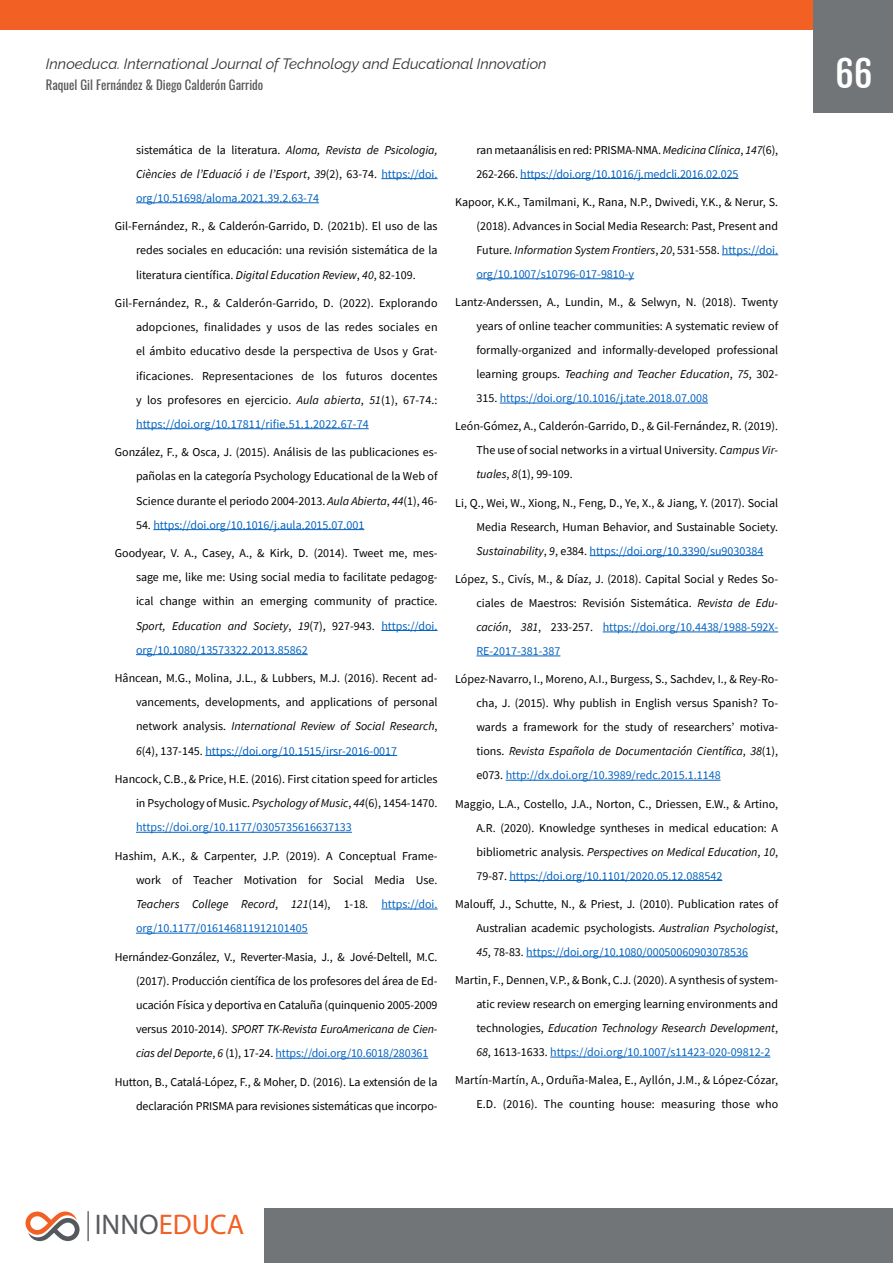
<style>
.page{position:relative;width:893px;height:1263px;background:#fff}
.page>*{position:absolute;margin:0;border:0;box-sizing:border-box;transform-origin:0 0}
.t1{font:36px "Fjalla One";color:#fff}
.t2{font:28.5px "Myriad Pro";color:#f26024}
.t3{font:italic 15px "Raleway";color:#333}
.t4{font:12.75px "Oswald";color:#57585a}
.REFERENCIAS{font:12px/24px "Source Sans Pro";color:#000;text-align:justify}
.REFERENCIAS-2{font:italic 12px/24.2px "Source Sans Pro";color:#000;text-align:justify}
.REFERENCIAS-3{font:12px "Source Sans Pro";color:#0563c1}
.s1{font-style:normal}
.s2{font-style:normal;color:#0563c1}
.s3{font-style:italic}
.s4{color:#0563c1}
.s5{color:#000}
.s6{color:#585a5e}
</style>
<div class="page">
<div style="left:0;top:0;width:893px;height:30px;background:#f26024"></div>
<div style="left:814px;top:0;width:79px;height:112px;background:#727578"></div>
<div style="left:264px;top:1209px;width:629px;height:54px;background:#727578"></div>
<img style="left:87px;top:1211px;width:2px;height:30px">
<svg style="left:26px;top:1211px;width:54px;height:30px"></svg>
<hr style="left:381px;top:178px;width:57px;height:1px;background:#0563c1">
<hr style="left:136px;top:202px;width:183px;height:1px;background:#0563c1">
<hr style="left:136px;top:428px;width:233px;height:1px;background:#0563c1">
<hr style="left:153px;top:529px;width:211px;height:1px;background:#0563c1">
<hr style="left:381px;top:630px;width:57px;height:1px;background:#0563c1">
<hr style="left:136px;top:654px;width:172px;height:1px;background:#0563c1">
<hr style="left:205px;top:755px;width:192px;height:1px;background:#0563c1">
<hr style="left:136px;top:832px;width:216px;height:1px;background:#0563c1">
<hr style="left:381px;top:909px;width:57px;height:1px;background:#0563c1">
<hr style="left:136px;top:933px;width:172px;height:1px;background:#0563c1">
<hr style="left:276px;top:1058px;width:152px;height:1px;background:#0563c1">
<hr style="left:520px;top:178px;width:218px;height:1px;background:#0563c1">
<hr style="left:722px;top:254px;width:56px;height:1px;background:#0563c1">
<hr style="left:476px;top:278px;width:158px;height:1px;background:#0563c1">
<hr style="left:500px;top:403px;width:208px;height:1px;background:#0563c1">
<hr style="left:590px;top:555px;width:173px;height:1px;background:#0563c1">
<hr style="left:603px;top:632px;width:175px;height:1px;background:#0563c1">
<hr style="left:476px;top:656px;width:84px;height:1px;background:#0563c1">
<hr style="left:506px;top:780px;width:215px;height:1px;background:#0563c1">
<hr style="left:509px;top:880px;width:213px;height:1px;background:#0563c1">
<hr style="left:526px;top:956px;width:222px;height:1px;background:#0563c1">
<hr style="left:550px;top:1057px;width:220px;height:1px;background:#0563c1">
<p class="t3" style="left:46px;top:51px;width:502px">Innoeduca. International Journal of Technology and Educational Innovation</p>
<p class="t4" style="left:46px;top:74px;width:219px">Raquel Gil Fernández &amp; Diego Calderón Garrido</p>
<p class="REFERENCIAS-2" style="left:136px;top:137px;width:303px"><span class="s1">sistemática de la literatura.</span> Aloma, Revista de Psicologia, Ciències de l’Eduació i de l’Esport<span class="s1">,</span> 39<span class="s1">(2), 63-74.</span> <span class="s2">https://doi. org/10.51698/aloma.2021.39.2.63-74</span></p>
<p class="REFERENCIAS" style="left:136px;top:214px;width:303px;text-indent:-21px">Gil-Fernández, R., &amp; Calderón-Garrido, D. (2021b). El uso de las redes sociales en educación: una revisión sistemática de la literatura científica. <span class="s3">Digital Education Review</span>, <span class="s3">40</span>, 82-109.</p>
<p class="REFERENCIAS" style="left:136px;top:291px;width:303px;text-indent:-21px">Gil-Fernández, R., &amp; Calderón-Garrido, D. (2022). Explorando adopciones, finalidades y usos de las redes sociales en el ámbito educativo desde la perspectiva de Usos y Grat&shy;ificaciones. Representaciones de los futuros docentes y los profesores en ejercicio. <span class="s3">Aula abierta</span>, <span class="s3">51</span>(1), 67-74.: <span class="s4">https://doi.org/10.17811/rifie.51.1.2022.67-74</span></p>
<p class="REFERENCIAS" style="left:136px;top:440px;width:303px;text-indent:-21px">González, F., &amp; Osca, J. (2015). Análisis de las publicaciones es&shy;pañolas en la categoría Psychology Educational de la Web of Science durante el periodo 2004-2013. <span class="s3">Aula Abierta</span>, <span class="s3">44</span>(1), 46-</p>
<p class="REFERENCIAS-3" style="left:136px;top:517px;width:230px"><span class="s5">54.</span> https://doi.org/10.1016/j.aula.2015.07.001</p>
<p class="REFERENCIAS" style="left:136px;top:541px;width:303px;text-indent:-21px">Goodyear, V. A., Casey, A., &amp; Kirk, D. (2014). Tweet me, mes&shy;sage me, like me: Using social media to facilitate pedagog&shy;ical change within an emerging community of practice.<br><span class="s3">Sport, Education and Society</span>, <span class="s3">19</span>(7), 927-943. <span class="s4">https://doi. org/10.1080/13573322.2013.85862</span></p>
<p class="REFERENCIAS" style="left:136px;top:666px;width:303px;text-indent:-21px">Hâncean, M.G., Molina, J.L., &amp; Lubbers, M.J. (2016). Recent ad&shy;vancements, developments, and applications of personal network analysis. <span class="s3">International Review of Social Research</span>, <span class="s3">6</span>(4), 137-145. <span class="s4">https://doi.org/10.1515/irsr-2016-0017</span></p>
<p class="REFERENCIAS" style="left:136px;top:767px;width:303px;text-indent:-21px">Hancock, C.B., &amp; Price, H.E. (2016). First citation speed for articles in Psychology of Music. <span class="s3">Psychology of Music</span>, <span class="s3">44</span>(6), 1454-1470. <span class="s4">https://doi.org/10.1177/0305735616637133</span></p>
<p class="REFERENCIAS" style="left:136px;top:844px;width:303px;text-indent:-21px">Hashim, A.K., &amp; Carpenter, J.P. (2019). A Conceptual Frame&shy;work of Teacher Motivation for Social Media Use.<br><span class="s3">Teachers College Record</span>, <span class="s3">121</span>(14), 1-18. <span class="s4">https://doi. org/10.1177/016146811912101405</span></p>
<p class="REFERENCIAS" style="left:136px;top:944px;width:303px;text-indent:-21px">Hernández-González, V., Reverter-Masia, J., &amp; Jové-Deltell, M.C. (2017). Producción científica de los profesores del área de Ed&shy;ucación Física y deportiva en Cataluña (quinquenio 2005-2009 versus 2010-2014). <span class="s3">SPORT TK-Revista EuroAmericana de Cien&shy;cias del Deporte</span>, <span class="s3">6</span> (1), 17-24. <span class="s4">https://doi.org/10.6018/280361</span></p>
<p class="REFERENCIAS" style="left:115px;top:1069px;width:324px;text-align:right">Hutton, B., Catalá-López, F., &amp; Moher, D. (2016). La extensión de la declaración PRISMA para revisiones sistemáticas que incorpo-</p>
<p class="REFERENCIAS" style="left:476px;top:138px;width:303px">ran metaanálisis en red: PRISMA-NMA. <span class="s3">Medicina Clínica</span>, <span class="s3">147</span>(6),<br>262-266. <span class="s4">https://doi.org/10.1016/j.medcli.2016.02.025</span></p>
<p class="REFERENCIAS" style="left:476px;top:190px;width:303px;text-indent:-21px">Kapoor, K.K., Tamilmani, K., Rana, N.P., Dwivedi, Y.K., &amp; Nerur, S. (2018). Advances in Social Media Research: Past, Present and Future. <span class="s3">Information System Frontiers</span>, <span class="s3">20</span>, 531-558. <span class="s4">https://doi. org/10.1007/s10796-017-9810-y</span></p>
<p class="REFERENCIAS" style="left:476px;top:290px;width:303px;text-indent:-21px">Lantz-Anderssen, A., Lundin, M., &amp; Selwyn, N. (2018). Twenty years of online teacher communities: A systematic review of formally-organized and informally-developed professional learning groups. <span class="s3">Teaching and Teacher Education</span>, <span class="s3">75</span>, 302- 315. <span class="s4">https://doi.org/10.1016/j.tate.2018.07.008</span></p>
<p class="REFERENCIAS" style="left:476px;top:414px;width:303px;text-indent:-21px">León-Gómez, A., Calderón-Garrido, D., &amp; Gil-Fernández, R. (2019).<br>The use of social networks in a virtual University. <span class="s3">Campus Vir&shy;tuales</span>, <span class="s3">8</span>(1), 99-109.</p>
<p class="REFERENCIAS" style="left:476px;top:491px;width:303px;text-indent:-21px">Li, Q., Wei, W., Xiong, N., Feng, D., Ye, X., &amp; Jiang, Y. (2017). Social Media Research, Human Behavior, and Sustainable Society.<br><span class="s3">Sustainability</span>, <span class="s3">9</span>, e384. <span class="s4">https://doi.org/10.3390/su9030384</span></p>
<p class="REFERENCIAS" style="left:476px;top:567px;width:303px;text-indent:-21px">López, S., Civís, M., &amp; Díaz, J. (2018). Capital Social y Redes So&shy;ciales de Maestros: Revisión Sistemática. <span class="s3">Revista de Edu&shy;cación</span>, <span class="s3">381</span>, 233-257. <span class="s4">https://doi.org/10.4438/1988-592X-RE-2017-381-387</span></p>
<p class="REFERENCIAS" style="left:476px;top:667px;width:303px;text-indent:-21px">López-Navarro, I., Moreno, A.I., Burgess, S., Sachdev, I., &amp; Rey-Ro&shy;cha, J. (2015). Why publish in English versus Spanish? To&shy;wards a framework for the study of researchers’ motiva&shy;tions. <span class="s3">Revista Española de Documentación Científica</span>, <span class="s3">38</span>(1), e073. <span class="s4">http://dx.doi.org/10.3989/redc.2015.1.1148</span></p>
<p class="REFERENCIAS" style="left:476px;top:791px;width:303px;text-indent:-21px">Maggio, L.A., Costello, J.A., Norton, C., Driessen, E.W., &amp; Artino, A.R. (2020). Knowledge syntheses in medical education: A bibliometric analysis. <span class="s3">Perspectives on Medical Education</span>, <span class="s3">10</span>, 79-87. <span class="s4">https://doi.org/10.1101/2020.05.12.088542</span></p>
<p class="REFERENCIAS" style="left:476px;top:892px;width:303px;text-indent:-21px">Malouff, J., Schutte, N., &amp; Priest, J. (2010). Publication rates of Australian academic psychologists. <span class="s3">Australian Psychologist</span>, <span class="s3">45</span>, 78-83. <span class="s4">https://doi.org/10.1080/00050060903078536</span></p>
<p class="REFERENCIAS" style="left:476px;top:968px;width:303px;text-indent:-21px">Martin, F., Dennen, V.P., &amp; Bonk, C.J. (2020). A synthesis of system&shy;atic review research on emerging learning environments and technologies, <span class="s3">Education Technology Research Development</span>, <span class="s3">68</span>, 1613-1633. <span class="s4">https://doi.org/10.1007/s11423-020-09812-2</span></p>
<p class="REFERENCIAS" style="left:455px;top:1068px;width:324px;text-align:right">Martín-Martín, A., Orduña-Malea, E., Ayllón, J.M., &amp; López-Cózar,<br>E.D. (2016). The counting house: measuring those who</p>
<h2 class="t2" style="left:95px;top:1207px;width:151px"><span class="s6">INNO</span>EDUCA</h2>
<h1 class="t1" style="left:835px;top:52px;width:38px">66</h1>
</div>
